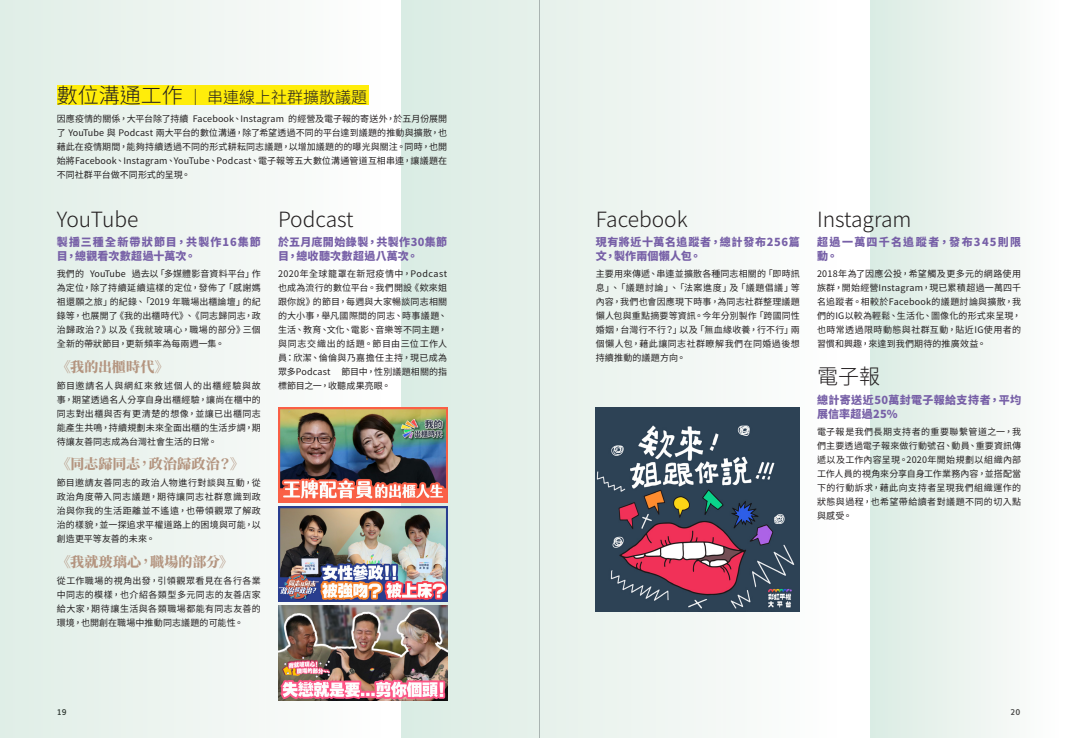
<style>
.page{position:relative;width:1078px;height:738px;background:#fff}
.page>*{position:absolute;margin:0;border:0;box-sizing:border-box;transform-origin:0 0}
.t1{font:300 21px "Noto Sans CJ Ktc";color:#231f20}
.t2{font:300 16px "Noto Sans CJ Ktc";color:#231f20}
.t3{font:800 14px "Source Han Serif TC";letter-spacing:.01em;color:#b49580}
.t4{font:900 11px/14px "Noto Sans CJ Ktc";letter-spacing:.045em;color:#7760a7}
.t5{font:900 11px/14px "Noto Sans CJ Ktc";letter-spacing:.08em;color:#7760a7}
.t6{font:900 11px/14px "Noto Sans CJ Ktc";letter-spacing:.12em;color:#7760a7}
.t7{font:9px/14px "Noto Sans CJ Ktc";letter-spacing:.025em;color:#231f20;text-align:justify}
.t8{font:700 8px "Muli";color:#231f20}
.s1{font-size:21px}
</style>
<div class="page">
<div style="left:0;top:0;width:380px;height:737px;background:linear-gradient(to right,#e0eee7,#fdfcfc)"></div>
<div style="left:401px;top:0;width:435px;height:737px;background:linear-gradient(to right,#daeae2,#fefdfd)"></div>
<div style="left:870px;top:0;width:188px;height:737px;background:linear-gradient(to right,#daebe3,#fefdfd)"></div>
<div style="left:57px;top:85px;width:312px;height:20px;background:#ffed0a"></div>
<img style="left:278px;top:506px;width:169px;height:95px">
<img style="left:278px;top:407px;width:169px;height:95px">
<img style="left:278px;top:605px;width:169px;height:95px">
<img style="left:595px;top:407px;width:204px;height:204px">
<hr style="left:539px;top:0;width:1px;height:737px;background:#bcbdc0">
<h2 class="t2" style="left:57px;top:88px;width:312px"><span class="s1">數位溝通工作</span> ｜ 串連線上社群擴散議題</h2>
<p class="t7" style="left:57px;top:112px;width:392px">因應疫情的關係，大平台除了持續 Facebook、Instagram 的經營及電子報的寄送外，於五月份展開了 YouTube 與 Podcast 兩大平台的數位溝通，除了希望透過不同的平台達到議題的推動與擴散，也藉此在疫情期間，能夠持續透過不同的形式耕耘同志議題，以增加議題的的曝光與關注。同時，也開始將Facebook、Instagram、YouTube、Podcast、電子報等五大數位溝通管道互相串連，讓議題在不同社群平台做不同形式的呈現。</p>
<h2 class="t1" style="left:57px;top:207px;width:83px">YouTube</h2>
<h4 class="t5" style="left:57px;top:235px;width:206px">製播三種全新帶狀節目，共製作16集節目，總觀看次數超過十萬次。</h4>
<p class="t7" style="left:57px;top:267px;width:206px">我們的 YouTube 過去以「多媒體影音資料平台」作為定位，除了持續延續這樣的定位，發佈了「感謝媽祖還願之旅」的紀錄、「2019 年職場出櫃論壇」的紀錄等，也展開了《我的出櫃時代》、《同志歸同志，政治歸政治？》以及《我就玻璃心，職場的部分》三個全新的帶狀節目，更新頻率為每兩週一集。</p>
<h3 class="t3" style="left:57px;top:358px;width:114px">《我的出櫃時代》</h3>
<p class="t7" style="left:57px;top:378px;width:206px">節目邀請名人與網紅來敘述個人的出櫃經驗與故事，期望透過名人分享自身出櫃經驗，讓尚在櫃中的同志對出櫃與否有更清楚的想像，並讓已出櫃同志能產生共鳴，持續規劃未來全面出櫃的生活步調，期待讓友善同志成為台灣社會生活的日常。</p>
<h3 class="t3" style="left:57px;top:456px;width:189px">《同志歸同志，政治歸政治？》</h3>
<p class="t7" style="left:57px;top:476px;width:206px">節目邀請友善同志的政治人物進行對談與互動，從政治角度帶入同志議題，期待讓同志社群意識到政治與你我的生活距離並不遙遠，也帶領觀眾了解政治的樣貌，並一探追求平權道路上的困境與可能，以創造更平等友善的未來。</p>
<h3 class="t3" style="left:57px;top:553px;width:178px">《我就玻璃心，職場的部分》</h3>
<p class="t7" style="left:57px;top:573px;width:206px">從工作職場的視角出發，引領觀眾看見在各行各業中同志的模樣，也介紹各類型多元同志的友善店家給大家，期待讓生活與各類職場都能有同志友善的環境，也開創在職場中推動同志議題的可能性。</p>
<h2 class="t1" style="left:278px;top:207px;width:77px">Podcast</h2>
<h4 class="t4" style="left:278px;top:235px;width:171px">於五月底開始錄製，共製作30集節目，總收聽次數超過八萬次。</h4>
<p class="t7" style="left:278px;top:267px;width:171px">2020年全球籠罩在新冠疫情中，Podcast也成為流行的數位平台。我們開設《欸來姐跟你說》的節目，每週與大家暢談同志相關的大小事，舉凡國際間的同志、時事議題、生活、教育、文化、電影、音樂等不同主題，與同志交織出的話題。節目由三位工作人員：欣潔、倫倫與乃嘉擔任主持，現已成為眾多Podcast 節目中，性別議題相關的指標節目之一，收聽成果亮眼。</p>
<h2 class="t1" style="left:595px;top:207px;width:93px">Facebook</h2>
<h4 class="t4" style="left:595px;top:235px;width:206px">現有將近十萬名追蹤者，總計發布256篇文，製作兩個懶人包。</h4>
<p class="t7" style="left:595px;top:267px;width:206px">主要用來傳遞、串連並擴散各種同志相關的「即時訊息」、「議題討論」、「法案進度」及「議題倡議」等內容，我們也會因應現下時事，為同志社群整理議題懶人包與重點摘要等資訊。今年分別製作「跨國同性婚姻，台灣行不行？」以及「無血緣收養，行不行」兩個懶人包，藉此讓同志社群瞭解我們在同婚過後想持續推動的議題方向。</p>
<h2 class="t1" style="left:816px;top:207px;width:96px">Instagram</h2>
<h4 class="t6" style="left:816px;top:235px;width:206px">超過一萬四千名追蹤者，發布345則限動。</h4>
<p class="t7" style="left:816px;top:267px;width:206px">2018年為了因應公投，希望觸及更多元的網路使用族群，開始經營Instagram，現已累積超過一萬四千名追蹤者。相較於Facebook的議題討論與擴散，我們的IG以較為輕鬆、生活化、圖像化的形式來呈現，也時常透過限時動態與社群互動，貼近IG使用者的習慣和興趣，來達到我們期待的推廣效益。</p>
<h2 class="t1" style="left:816px;top:364px;width:64px">電子報</h2>
<h4 class="t4" style="left:816px;top:392px;width:206px">總計寄送近50萬封電子報給支持者，平均展信率超過25%</h4>
<p class="t7" style="left:816px;top:424px;width:206px">電子報是我們長期支持者的重要聯繫管道之一，我們主要透過電子報來做行動號召、動員、重要資訊傳遞以及工作內容呈現。2020年開始規劃以組織內部工作人員的視角來分享自身工作業務內容，並搭配當下的行動訴求，藉此向支持者呈現我們組織運作的狀態與過程，也希望帶給讀者對議題不同的切入點與感受。</p>
<p class="t8" style="left:57px;top:705px;width:11px">19</p>
<p class="t8" style="left:1010px;top:705px;width:11px">20</p>
</div>
